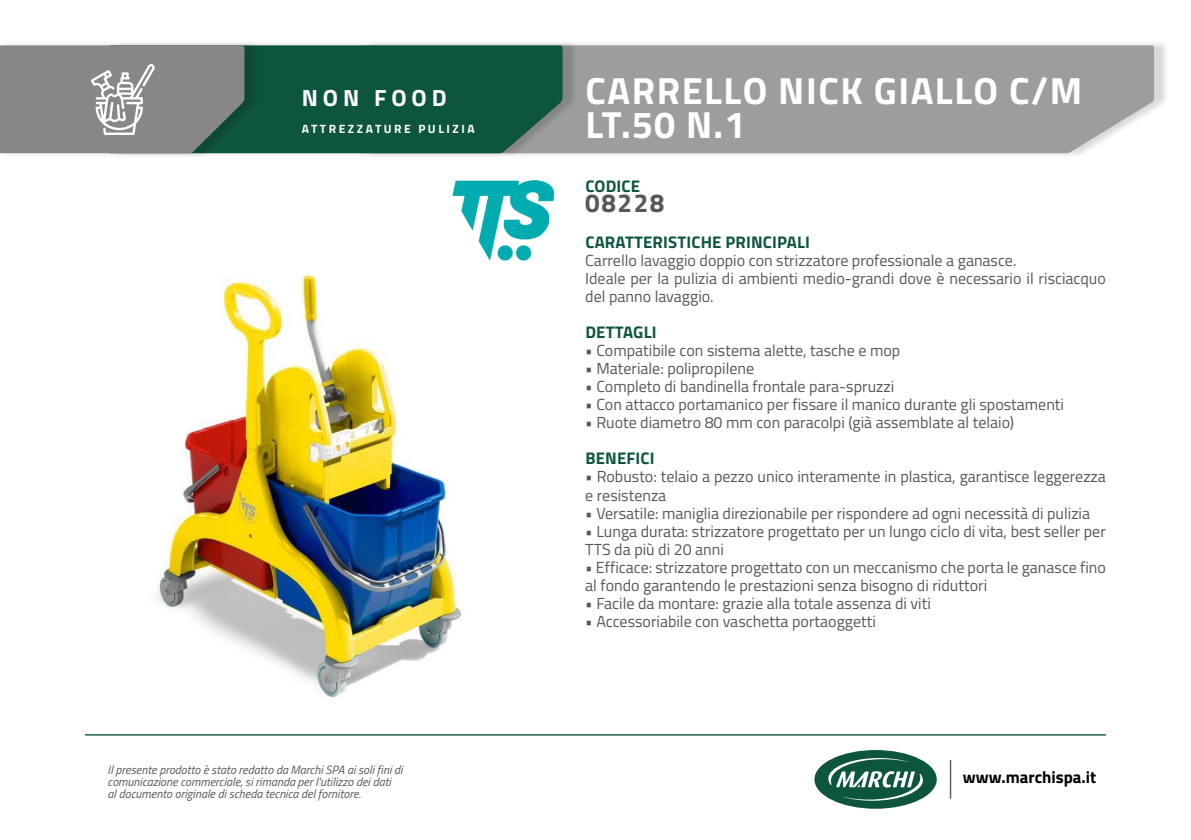
<style>
.page{position:relative;width:1191px;height:840px;background:#fff}
.page>*{position:absolute;margin:0;border:0;box-sizing:border-box;transform-origin:0 0}
.t1{font:700 37.8px/34.2px "Titillium Web";letter-spacing:.04em;color:#fff}
.t2{font:700 26px "Titillium Web";letter-spacing:.06em;color:#575756}
.t3{font:700 23.4px "Titillium Web";letter-spacing:.21em;color:#fff}
.t4{font:700 16.8px "Titillium Web";letter-spacing:.01em;color:#0e5540}
.t5{font:700 16.8px "Titillium Web";color:#000}
.t6{font:16px/18px "Titillium Web";color:#575756}
.t7{font:italic 12px/12px "Titillium Web";color:#575756}
.t8{font:700 12px "Titillium Web";letter-spacing:.21em;color:#fff}
</style>
<div class="page">
<img style="left:157px;top:275px;width:305px;height:424px">
<div style="left:365px;top:40px;width:804px;height:119px;background:#000;opacity:.15"></div>
<div style="left:578px;top:45px;width:576px;height:108px;background:#9d9d9c"></div>
<div style="left:113px;top:40px;width:465px;height:119px;background:#000;opacity:.15"></div>
<div style="left:260px;top:45px;width:302px;height:108px;background:#0e5540"></div>
<div style="left:0;top:40px;width:260px;height:119px;background:#000;opacity:.15"></div>
<svg style="left:0;top:45px;width:244px;height:108px;background:#868a89"></svg>
<img style="left:452px;top:180px;width:103px;height:81px">
<hr style="left:949px;top:759px;width:2px;height:39px;background:#575756">
<div style="left:814px;top:749px;width:122px;height:59px;background:#0e5540;border-radius:50%"></div>
<svg style="left:828px;top:757px;width:95px;height:43px"></svg>
<hr style="left:85px;top:733px;width:1021px;height:2px;background:#0e5540">
<p class="t3" style="left:302px;top:80px;width:146px">NON FOOD</p>
<p class="t8" style="left:302px;top:120px;width:174px">ATTREZZATURE PULIZIA</p>
<p class="t7" style="left:108px;top:762px;width:296px">Il presente prodotto è stato redatto da Marchi SPA ai soli fini di comunicazione commerciale, si rimanda per l'utilizzo dei dati<br>al documento originale di scheda tecnica del fornitore.</p>
<p class="t1" style="left:585px;top:71px;width:498px">CARRELLO NICK GIALLO C/M<br>LT.50 N.1</p>
<p class="t4" style="left:585px;top:173px;width:56px">CODICE</p>
<p class="t2" style="left:585px;top:183px;width:81px">08228</p>
<p class="t4" style="left:585px;top:229px;width:226px">CARATTERISTICHE PRINCIPALI</p>
<p class="t6" style="left:585px;top:251px;width:433px">Carrello lavaggio doppio con strizzatore professionale a ganasce.</p>
<p class="t6" style="left:585px;top:269px;width:522px">Ideale per la pulizia di ambienti medio-grandi dove è necessario il risciacquo del panno lavaggio.</p>
<p class="t4" style="left:585px;top:319px;width:73px">DETTAGLI</p>
<p class="t6" style="left:585px;top:341px;width:316px">• Compatibile con sistema alette, tasche e mop</p>
<p class="t6" style="left:585px;top:359px;width:170px">• Materiale: polipropilene</p>
<p class="t6" style="left:585px;top:377px;width:310px">• Completo di bandinella frontale para-spruzzi</p>
<p class="t6" style="left:585px;top:395px;width:480px">• Con attacco portamanico per fissare il manico durante gli spostamenti</p>
<p class="t6" style="left:585px;top:413px;width:430px">• Ruote diametro 80 mm con paracolpi (già assemblate al telaio)</p>
<p class="t4" style="left:585px;top:445px;width:71px">BENEFICI</p>
<p class="t6" style="left:585px;top:467px;width:522px">• Robusto: telaio a pezzo unico interamente in plastica, garantisce leggerezza e resistenza</p>
<p class="t6" style="left:585px;top:503px;width:506px">• Versatile: maniglia direzionabile per rispondere ad ogni necessità di pulizia</p>
<p class="t6" style="left:585px;top:521px;width:522px">• Lunga durata: strizzatore progettato per un lungo ciclo di vita, best seller per<br>TTS da più di 20 anni</p>
<p class="t6" style="left:585px;top:557px;width:522px">• Efficace: strizzatore progettato con un meccanismo che porta le ganasce fino al fondo garantendo le prestazioni senza bisogno di riduttori</p>
<p class="t6" style="left:585px;top:593px;width:347px">• Facile da montare: grazie alla totale assenza di viti</p>
<p class="t6" style="left:585px;top:611px;width:292px">• Accessoriabile con vaschetta portaoggetti</p>
<p class="t5" style="left:963px;top:764px;width:135px">www.marchispa.it</p>
</div>
